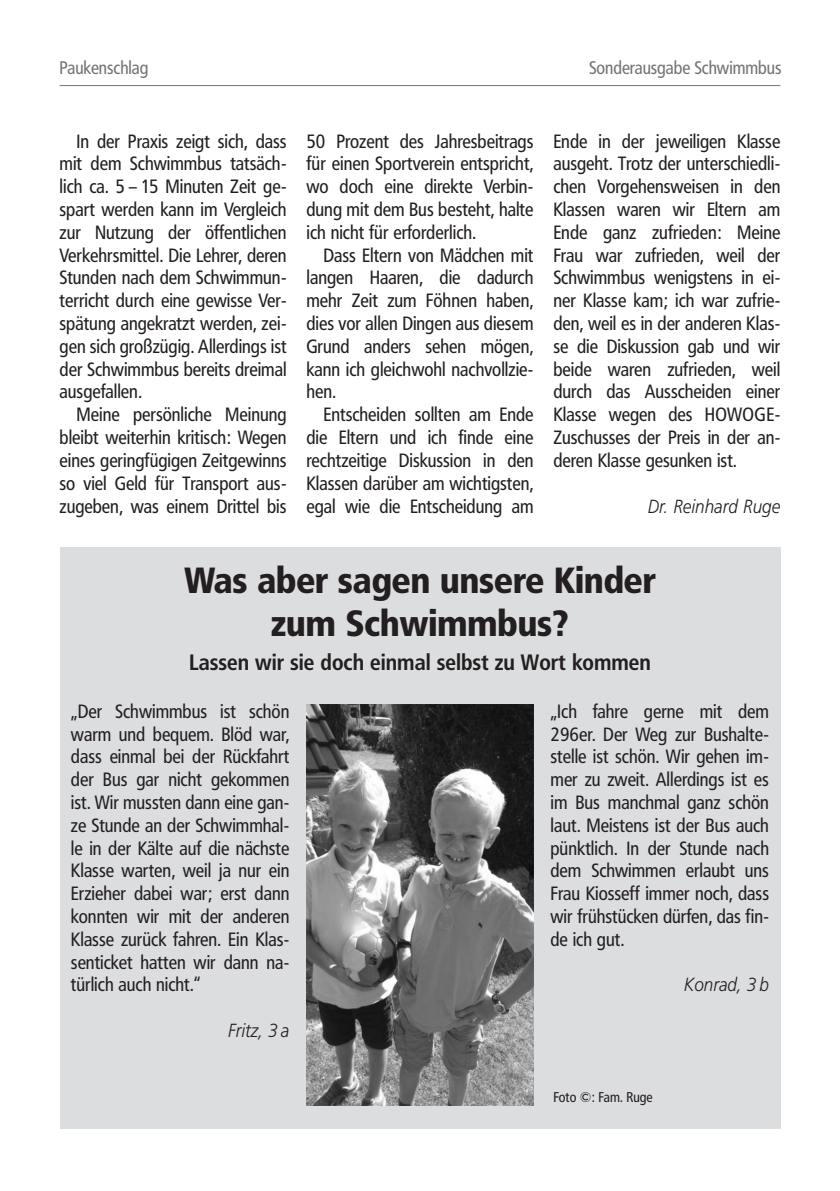
<style>
.page{position:relative;width:840px;height:1191px;background:#fff}
.page>*{position:absolute;margin:0;border:0;box-sizing:border-box;transform-origin:0 0}
.Hauptüberschrift{font:900 36px/43.2px "Frutiger Condensed BQ";color:#231f20;text-align:center}
.Grundschrift_ohne_Ei{font:700 22px "Frutiger Condensed BQ";color:#231f20}
.Grundschrift{font:19px/22.8px "Frutiger Condensed BQ";color:#231f20;text-align:justify}
.Grundschrift_ohne_Ei-2{font:19px/22.8px "Frutiger Condensed BQ";color:#231f20;text-align:justify}
.Autor{font:italic 300 19px "Frutiger";color:#231f20;scale:.9 1}
.t1{font:18px "Frutiger Condensed BQ";color:#727477}
.Bildquelle{font:14px "Frutiger Condensed BQ";color:#231f20}
</style>
<div class="page">
<div style="left:60px;top:547px;width:720px;height:161px;background:#dcdddf"></div>
<hr style="left:60px;top:85px;width:720px;height:1px;background:#727477">
<div style="left:60px;top:696px;width:720px;height:432px;background:#dcdddf"></div>
<img style="left:306px;top:704px;width:227px;height:401px">
<p class="t1" style="left:60px;top:56px;width:90px">Paukenschlag</p>
<p class="t1" style="left:588px;top:56px;width:194px">Sonderausgabe Schwimmbus</p>
<p class="Grundschrift" style="left:60px;top:129px;width:228px;text-indent:17px">In der Praxis zeigt sich, dass mit dem Schwimmbus tatsäch&shy;lich ca. 5 – 15 Minuten Zeit ge&shy;spart werden kann im Vergleich zur Nutzung der öffentlichen Verkehrsmittel. Die Lehrer, deren Stunden nach dem Schwimmun&shy;terricht durch eine gewisse Ver&shy;spätung angekratzt werden, zei&shy;gen sich großzügig. Allerdings ist der Schwimmbus bereits dreimal ausgefallen.</p>
<p class="Grundschrift" style="left:60px;top:403px;width:228px;text-indent:17px">Meine persönliche Meinung bleibt weiterhin kritisch: Wegen eines geringfügigen Zeitgewinns so viel Geld für Transport aus&shy;zugeben, was einem Drittel bis</p>
<p class="Grundschrift" style="left:306px;top:129px;width:228px">50 Prozent des Jahresbeitrags für einen Sportverein entspricht, wo doch eine direkte Verbin&shy;dung mit dem Bus besteht, halte ich nicht für erforderlich.</p>
<p class="Grundschrift" style="left:306px;top:243px;width:228px;text-indent:17px">Dass Eltern von Mädchen mit langen Haaren, die dadurch mehr Zeit zum Föhnen haben, dies vor allen Dingen aus diesem Grund anders sehen mögen, kann ich gleichwohl nachvollzie&shy;hen.</p>
<p class="Grundschrift" style="left:306px;top:403px;width:228px;text-indent:17px">Entscheiden sollten am Ende die Eltern und ich finde eine rechtzeitige Diskussion in den Klassen darüber am wichtigsten, egal wie die Entscheidung am</p>
<p class="Grundschrift" style="left:553px;top:129px;width:228px">Ende in der jeweiligen Klasse ausgeht. Trotz der unterschiedli&shy;chen Vorgehensweisen in den Klassen waren wir Eltern am Ende ganz zufrieden: Meine Frau war zufrieden, weil der Schwimmbus wenigstens in ei&shy;ner Klasse kam; ich war zufrie&shy;den, weil es in der anderen Klas&shy;se die Diskussion gab und wir beide waren zufrieden, weil durch das Ausscheiden einer Klasse wegen des HOWOGE-Zuschusses der Preis in der an&shy;deren Klasse gesunken ist.</p>
<p class="Autor" style="left:647px;top:495px;width:149px">Dr. Reinhard Ruge</p>
<p class="Hauptüberschrift" style="left:184px;top:558px;width:472px">Was aber sagen unsere Kinder zum Schwimmbus?</p>
<p class="Grundschrift_ohne_Ei" style="left:189px;top:648px;width:463px">Lassen wir sie doch einmal selbst zu Wort kommen</p>
<p class="Grundschrift_ohne_Ei-2" style="left:71px;top:699px;width:220px">„Der Schwimmbus ist schön warm und bequem. Blöd war, dass einmal bei der Rückfahrt der Bus gar nicht gekommen ist. Wir mussten dann eine gan&shy;ze Stunde an der Schwimmhal&shy;le in der Kälte auf die nächste Klasse warten, weil ja nur ein Erzieher dabei war; erst dann konnten wir mit der anderen Klasse zurück fahren. Ein Klas&shy;senticket hatten wir dann na&shy;türlich auch nicht.“</p>
<p class="Autor" style="left:228px;top:1019px;width:70px">Fritz, 3 a</p>
<p class="Grundschrift_ohne_Ei-2" style="left:550px;top:699px;width:220px">„Ich fahre gerne mit dem 296er. Der Weg zur Bushalte&shy;stelle ist schön. Wir gehen im&shy;mer zu zweit. Allerdings ist es im Bus manchmal ganz schön laut. Meistens ist der Bus auch pünktlich. In der Stunde nach dem Schwimmen erlaubt uns Frau Kiosseff immer noch, dass wir frühstücken dürfen, das fin&shy;de ich gut.</p>
<p class="Autor" style="left:683px;top:974px;width:96px">Konrad, 3 b</p>
<p class="Bildquelle" style="left:553px;top:1088px;width:101px">Foto ©: Fam. Ruge</p>
</div>
